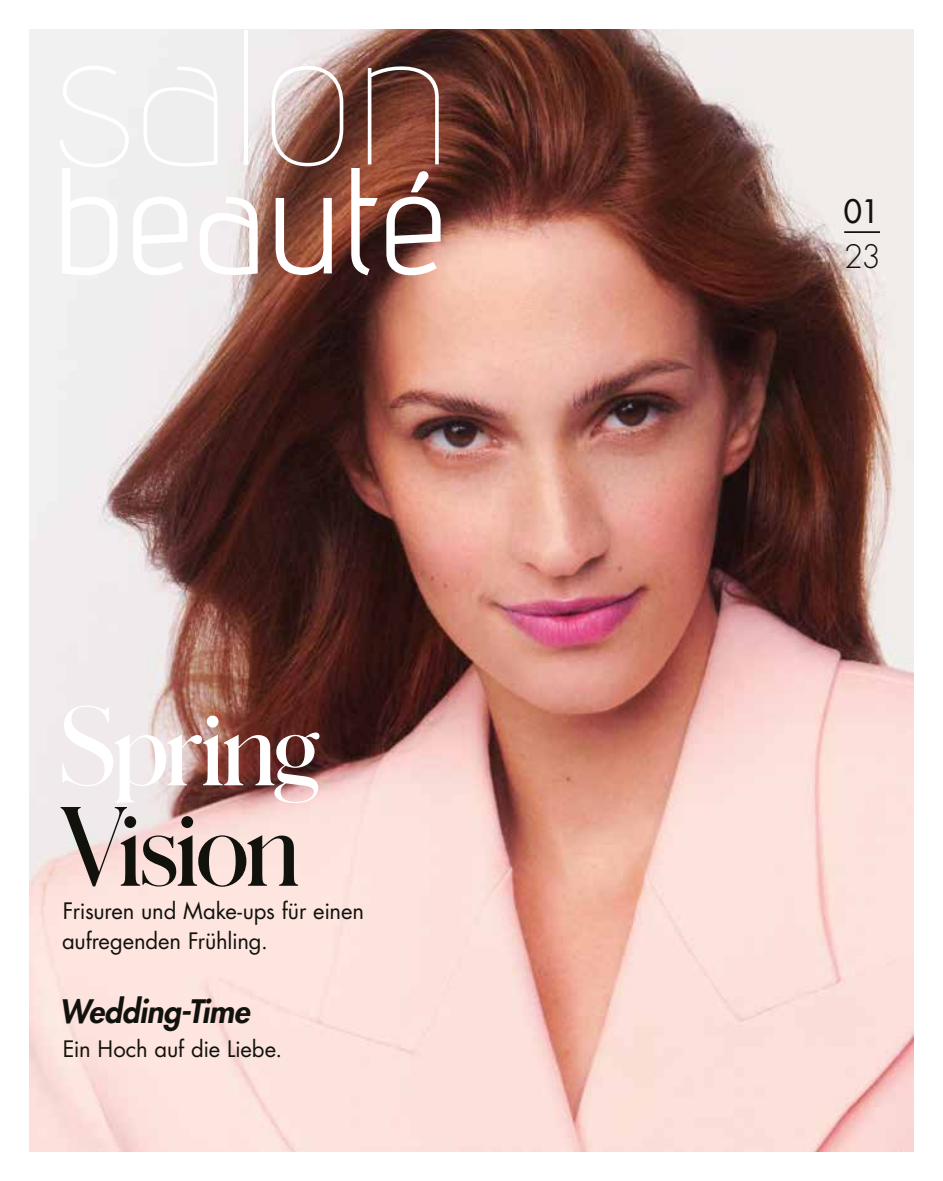
<style>
.page{position:relative;width:943px;height:1181px;background:#fff}
.page>*{position:absolute;margin:0;border:0;box-sizing:border-box;transform-origin:0 0}
.t1{font:600 105px "Schnyder M";letter-spacing:-.035em;color:#fff}
.t2{font:600 105px "Schnyder M";letter-spacing:-.035em;color:#12120d}
.t3{font:italic 800 31.5px "Futura Std";letter-spacing:-.015em;color:#12120d}
.t4{font:500 31.5px "Futura Std";color:#12120d}
.t5{font:300 31.5px "Futura Std";color:#12120d}
.t6{font:22.05px/29.8px "Futura Std";letter-spacing:-.01em;color:#12120d}
</style>
<div class="page">
<img style="left:30px;top:30px;width:883px;height:1121px">
<hr style="left:244px;top:30px;width:3px;height:134px;background:#fff">
<svg style="left:271px;top:66px;width:72px;height:100px;background:#af8f88"></svg>
<svg style="left:60px;top:66px;width:198px;height:214px"></svg>
<svg style="left:275px;top:198px;width:57px;height:77px"></svg>
<svg style="left:351px;top:65px;width:89px;height:211px"></svg>
<hr style="left:844px;top:231px;width:36px;height:2px;background:#12120d">
<h1 class="t1" style="left:60px;top:674px;width:262px">Spring</h1>
<h1 class="t2" style="left:60px;top:774px;width:242px">Vision</h1>
<p class="t6" style="left:62px;top:896px;width:303px">Frisuren und Make-ups für einen aufregenden Frühling.</p>
<h2 class="t3" style="left:60px;top:992px;width:191px">Wedding-Time</h2>
<p class="t6" style="left:63px;top:1034px;width:221px">Ein Hoch auf die Liebe.</p>
<h2 class="t4" style="left:843px;top:192px;width:38px">01</h2>
<h2 class="t5" style="left:843px;top:237px;width:39px">23</h2>
</div>
